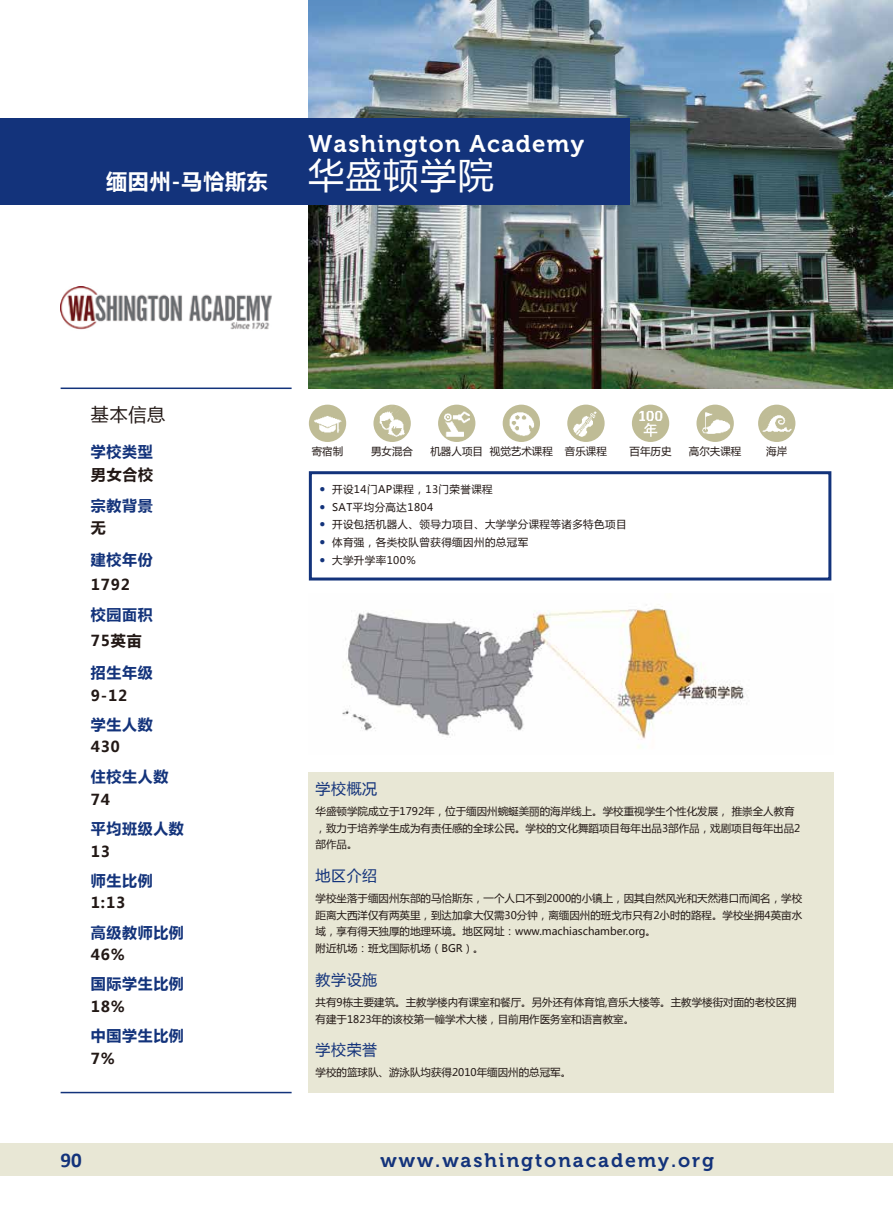
<style>
.page{position:relative;width:893px;height:1212px;background:#fff}
.page>*{position:absolute;margin:0;border:0;box-sizing:border-box;transform-origin:0 0}
.t1{font:36px "Microsoft Ya Hei";letter-spacing:.04em;color:#fff}
.t2{font:24px "Museo 700";letter-spacing:.055em;color:#fff}
.t3{font:700 21px "Microsoft Ya Hei";letter-spacing:.04em;color:#fff}
.t4{font:700 21px "Calibri";color:#13337b}
.t5{font:19.5px "Museo 700";letter-spacing:.1em;color:#13337b}
.t6{font:18px "Microsoft Ya Hei";color:#221815}
.t7{font:700 15px "Microsoft Ya Hei";letter-spacing:.04em;color:#13337b}
.t8{font:700 15px "Microsoft Ya Hei";letter-spacing:.05em;color:#221815}
.t9{font:15px "Microsoft Ya Hei";letter-spacing:.04em;color:#13337b}
.t10{font:10.5px/16.5px "Microsoft Ya Hei";color:#221815}
.t11{font:10.5px "Microsoft Ya Hei";letter-spacing:.04em;color:#221815}
.s1{font-family:"Calibri";font-weight:700;font-size:12px;color:#13337b}
</style>
<div class="page">
<div style="left:308px;top:772px;width:526px;height:320px;background:#e8e7d5"></div>
<img style="left:309px;top:0;width:584px;height:389px">
<div style="left:0;top:118px;width:630px;height:87px;background:#13337b"></div>
<div style="left:0;top:1143px;width:893px;height:33px;background:#e8e7d5"></div>
<div style="left:309px;top:471px;width:522px;height:109px;border:3px solid #13337b"></div>
<hr style="left:61px;top:387px;width:231px;height:2px;background:#13337b">
<hr style="left:61px;top:1092px;width:231px;height:1px;background:#13337b">
<img style="left:309px;top:405px;width:37px;height:37px;border-radius:19px">
<img style="left:373px;top:405px;width:38px;height:37px;border-radius:19px">
<img style="left:438px;top:405px;width:37px;height:37px;border-radius:19px">
<img style="left:503px;top:405px;width:37px;height:37px;border-radius:19px">
<img style="left:567px;top:405px;width:38px;height:37px;border-radius:19px">
<img style="left:632px;top:405px;width:37px;height:37px;border-radius:19px">
<img style="left:696px;top:405px;width:38px;height:37px;border-radius:19px">
<img style="left:758px;top:405px;width:37px;height:37px;border-radius:19px">
<img style="left:61px;top:286px;width:211px;height:44px">
<img style="left:342px;top:604px;width:405px;height:145px">
<h3 class="t3" style="left:106px;top:167px;width:163px">缅因州-马恰斯东</h3>
<h2 class="t2" style="left:308px;top:130px;width:277px">Washington Academy</h2>
<h1 class="t1" style="left:308px;top:150px;width:187px">华盛顿学院</h1>
<h3 class="t6" style="left:91px;top:402px;width:76px">基本信息</h3>
<h3 class="t7" style="left:91px;top:441px;width:63px">学校类型</h3>
<h3 class="t8" style="left:91px;top:464px;width:64px">男女合校</h3>
<h3 class="t7" style="left:91px;top:495px;width:63px">宗教背景</h3>
<h3 class="t8" style="left:91px;top:517px;width:16px">无</h3>
<h3 class="t7" style="left:91px;top:549px;width:63px">建校年份</h3>
<h3 class="t8" style="left:91px;top:574px;width:41px">1792</h3>
<h3 class="t7" style="left:91px;top:604px;width:63px">校园面积</h3>
<h3 class="t8" style="left:91px;top:630px;width:52px">75英亩</h3>
<h3 class="t7" style="left:91px;top:662px;width:63px">招生年级</h3>
<h3 class="t8" style="left:91px;top:685px;width:38px">9-12</h3>
<h3 class="t7" style="left:91px;top:714px;width:63px">学生人数</h3>
<h3 class="t8" style="left:91px;top:736px;width:31px">430</h3>
<h3 class="t7" style="left:91px;top:766px;width:79px">住校生人数</h3>
<h3 class="t8" style="left:91px;top:789px;width:21px">74</h3>
<h3 class="t7" style="left:91px;top:818px;width:94px">平均班级人数</h3>
<h3 class="t8" style="left:91px;top:841px;width:21px">13</h3>
<h3 class="t7" style="left:91px;top:870px;width:63px">师生比例</h3>
<h3 class="t8" style="left:91px;top:892px;width:36px">1:13</h3>
<h3 class="t7" style="left:91px;top:922px;width:94px">高级教师比例</h3>
<h3 class="t8" style="left:91px;top:944px;width:35px">46%</h3>
<h3 class="t7" style="left:91px;top:973px;width:94px">国际学生比例</h3>
<h3 class="t8" style="left:91px;top:996px;width:35px">18%</h3>
<h3 class="t7" style="left:91px;top:1025px;width:94px">中国学生比例</h3>
<h3 class="t8" style="left:91px;top:1048px;width:25px">7%</h3>
<h3 class="t4" style="left:61px;top:1145px;width:23px">90</h3>
<p class="t10" style="left:312px;top:443px;width:33px">寄宿制</p>
<p class="t10" style="left:371px;top:443px;width:44px">男女混合</p>
<p class="t10" style="left:430px;top:443px;width:178px">机器人项目 视觉艺术课程 音乐课程</p>
<p class="t10" style="left:630px;top:443px;width:43px">百年历史</p>
<p class="t10" style="left:689px;top:443px;width:54px">高尔夫课程</p>
<p class="t10" style="left:766px;top:443px;width:22px">海岸</p>
<p class="t11" style="left:319px;top:482px;width:175px"><span class="s1">•</span> 开设14门AP课程，13门荣誉课程</p>
<p class="t11" style="left:319px;top:500px;width:115px"><span class="s1">•</span> SAT平均分高达1804</p>
<p class="t11" style="left:319px;top:517px;width:309px"><span class="s1">•</span> 开设包括机器人、领导力项目、大学学分课程等诸多特色项目</p>
<p class="t11" style="left:319px;top:535px;width:210px"><span class="s1">•</span> 体育强，各类校队曾获得缅因州的总冠军</p>
<p class="t11" style="left:319px;top:553px;width:98px"><span class="s1">•</span> 大学升学率100%</p>
<h3 class="t9" style="left:316px;top:778px;width:63px">学校概况</h3>
<p class="t10" style="left:316px;top:803px;width:486px">华盛顿学院成立于1792年，位于缅因州蜿蜒美丽的海岸线上。学校重视学生个性化发展， 推崇全人教育，致力于培养学生成为有责任感的全球公民。学校的文化舞蹈项目每年出品3部作品，戏剧项目每年出品2部作品。</p>
<h3 class="t9" style="left:316px;top:865px;width:63px">地区介绍</h3>
<p class="t10" style="left:316px;top:890px;width:488px">学校坐落于缅因州东部的马恰斯东，一个人口不到2000的小镇上，因其自然风光和天然港口而闻名，学校距离大西洋仅有两英里，到达加拿大仅需30分钟，离缅因州的班戈市只有2小时的路程。学校坐拥4英亩水域，享有得天独厚的地理环境。地区网址：www.machiaschamber.org。<br>附近机场：班戈国际机场（BGR）。</p>
<h3 class="t9" style="left:316px;top:969px;width:63px">教学设施</h3>
<p class="t10" style="left:316px;top:994px;width:483px">共有9栋主要建筑。主教学楼内有课室和餐厅。另外还有体育馆,音乐大楼等。主教学楼街对面的老校区拥有建于1823年的该校第一幢学术大楼，目前用作医务室和语言教室。</p>
<h3 class="t9" style="left:316px;top:1040px;width:63px">学校荣誉</h3>
<p class="t10" style="left:316px;top:1064px;width:257px">学校的篮球队、游泳队均获得2010年缅因州的总冠军。</p>
<h3 class="t5" style="left:381px;top:1149px;width:335px">www.washingtonacademy.org</h3>
</div>
